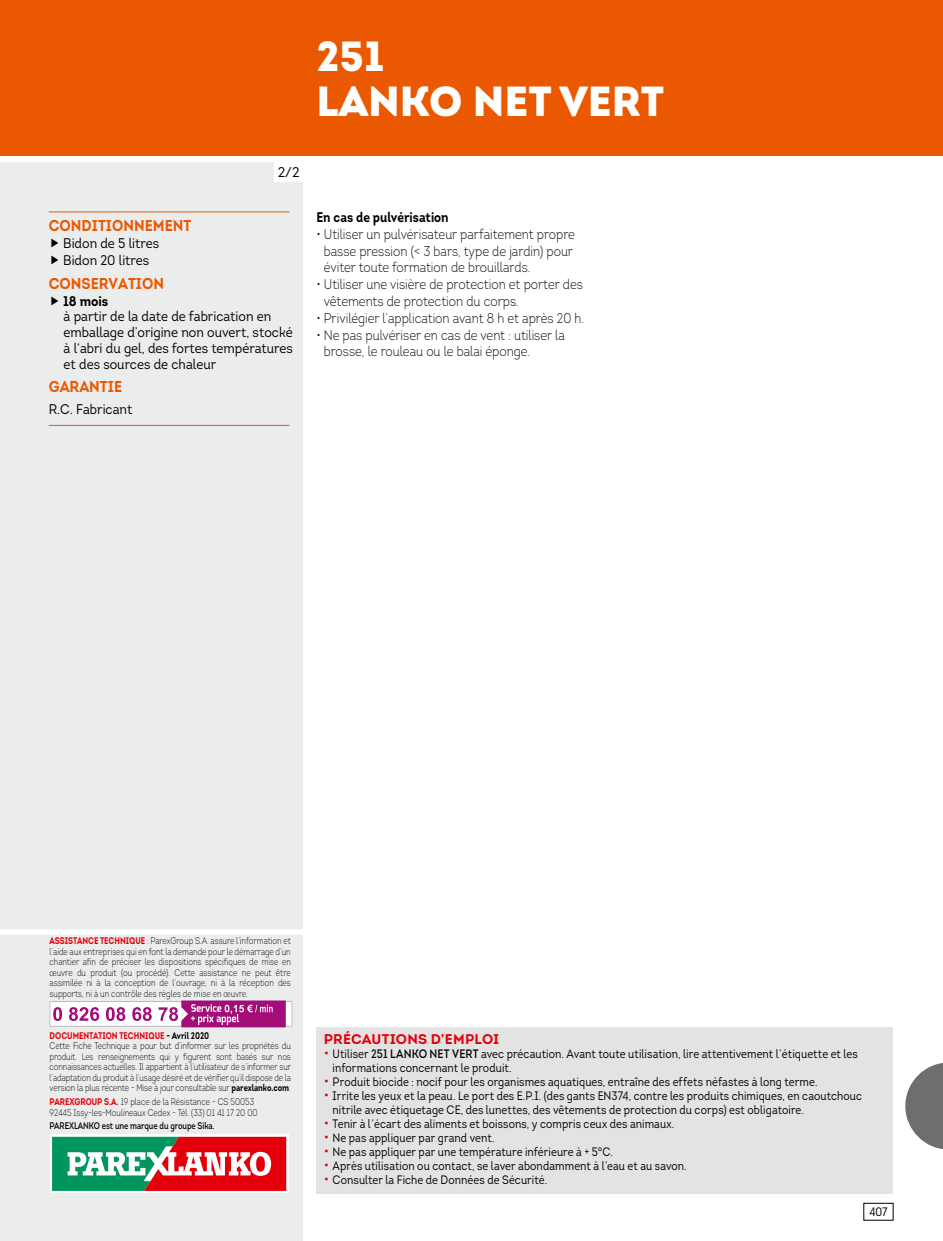
<style>
.page{position:relative;width:943px;height:1241px;background:#fff}
.page>*{position:absolute;margin:0;border:0;box-sizing:border-box;transform-origin:0 0}
.t1{font:900 42px/45.5px "Intro";color:#fff}
.t2{font:700 15.75px "Intro";color:#ea5901;scale:.9 1}
.t3{font:300 14px/16.8px "Intro";color:#000;scale:.86 1}
.t4{font:14px/15.8px "Intro";color:#000;scale:.9 1}
.t5{font:700 14px "Intro";color:#000;scale:.86 1}
.t6{font:700 14px "Intro";letter-spacing:.015em;color:#e3000b}
.t7{font:700 14px "Intro";color:#000;scale:.9 1}
.t8{font:14px "Intro";color:#000}
.t9{font:12.25px/14px "Intro";letter-spacing:.005em;color:#000;scale:.86 1}
.t10{font:12.25px "Intro Cond";color:#000}
.t11{font:300 9.62px/10.5px "Intro";letter-spacing:-.01em;color:#000;scale:.8 1}
.t12{font:600 9.62px "Intro";letter-spacing:-.01em;color:#000;scale:.8 1}
.s1{font-weight:700;color:#e3000b}
.s2{font-weight:700}
.s3{font-size:14px;color:#e3000b}
.s4{font-weight:600}
</style>
<div class="page">
<div style="left:0;top:163px;width:302px;height:1077px;background:#ebecec"></div>
<div style="left:0;top:0;width:943px;height:156px;background:#ea5901"></div>
<div style="left:0;top:929px;width:307px;height:5px;background:#fff"></div>
<svg style="left:50px;top:1134px;width:238px;height:58px"></svg>
<svg style="left:52px;top:1136px;width:234px;height:54px;background:#9c7768"></svg>
<div style="left:274px;top:162px;width:29px;height:20px;background:#fff"></div>
<div style="left:316px;top:1026px;width:577px;height:167px;background:#e3e3e3"></div>
<hr style="left:49px;top:211px;width:240px;height:1px;background:#ea5901">
<hr style="left:49px;top:425px;width:240px;height:1px;background:#ea5901">
<svg style="left:50px;top:1000px;width:242px;height:27px;background:#cf89bb"></svg>
<div style="left:863px;top:1202px;width:30px;height:18px;border:1px solid #000"></div>
<svg style="left:905px;top:1063px;width:38px;height:86px"></svg>
<h1 class="t1" style="left:316px;top:33px;width:349px">251<br>LANKO NET VERT</h1>
<h3 class="t8" style="left:278px;top:164px;width:23px">2/2</h3>
<h2 class="t2" style="left:49px;top:216px;width:160px">CONDITIONNEMENT</h2>
<h3 class="t4" style="left:63px;top:235px;width:108px;line-height:16.8px">Bidon de 5 litres<br>Bidon 20 litres</h3>
<h2 class="t2" style="left:49px;top:273px;width:130px">CONSERVATION</h2>
<h3 class="t7" style="left:63px;top:292px;width:52px">18 mois</h3>
<h3 class="t4" style="left:64px;top:308px;width:256px">à partir de la date de fabrication en emballage d’origine non ouvert, stocké à l‘abri du gel, des fortes températures et des sources de chaleur</h3>
<h2 class="t2" style="left:49px;top:377px;width:83px">GARANTIE</h2>
<h3 class="t4" style="left:49px;top:401px;width:94px">R.C. Fabricant</h3>
<h3 class="t5" style="left:316px;top:208px;width:155px">En cas de pulvérisation</h3>
<h3 class="t3" style="left:324px;top:225px;width:293px;text-indent:-7px">• Utiliser un pulvérisateur parfaitement propre basse pression (&lt; 3 bars, type de jardin) pour éviter toute formation de brouillards.</h3>
<h3 class="t3" style="left:324px;top:276px;width:303px;text-indent:-7px">• Utiliser une visière de protection et porter des vêtements de protection du corps.</h3>
<h3 class="t3" style="left:316px;top:309px;width:313px">• Privilégier l’application avant 8 h et après 20 h.</h3>
<h3 class="t3" style="left:324px;top:326px;width:282px;text-indent:-7px">• Ne pas pulvériser en cas de vent : utiliser la brosse, le rouleau ou le balai éponge.</h3>
<p class="t11" style="left:50px;top:935px;width:303px;text-align:justify"><span class="s1">ASSISTANCE TECHNIQUE</span> : ParexGroup S.A. assure l’information et l’aide aux entreprises qui en font la demande pour le démarrage d’un chantier afin de préciser les dispositions spécifiques de mise en œuvre du produit (ou procédé). Cette assistance ne peut être assimilée ni à la conception de l’ouvrage, ni à la réception des supports, ni à un contrôle des règles de mise en œuvre.</p>
<p class="t11" style="left:50px;top:1030px;width:303px"><span class="s1">DOCUMENTATION TECHNIQUE</span> <span class="s2">- Avril 2020<br></span>Cette Fiche Technique a pour but d’informer sur les propriétés du produit. Les renseignements qui y figurent sont basés sur nos connaissances actuelles. Il appartient à l’utilisateur de s’informer sur l’adaptation du produit à l’usage désiré et de vérifier qu’il dispose de la version la plus récente - Mise à jour consultable sur <span class="s2">parexlanko.com</span>.</p>
<p class="t11" style="left:50px;top:1096px;width:261px"><span class="s1">PAREXGROUP S.A.</span> 19 place de la Résistance - CS 50053<br>92445 Issy-les-Moulineaux Cedex - Tél. (33) 01 41 17 20 00</p>
<p class="t12" style="left:50px;top:1119px;width:208px">PAREXLANKO est une marque du groupe Sika.</p>
<h3 class="t6" style="left:324px;top:1029px;width:177px">PRÉCAUTIONS D’EMPLOI</h3>
<p class="t9" style="left:332px;top:1046px;width:612px;text-indent:-9px"><span class="s3">•</span> Utiliser <span class="s4">251 LANKO NET VERT</span> avec précaution. Avant toute utilisation, lire attentivement l’étiquette et les informations concernant le produit.</p>
<p class="t9" style="left:324px;top:1074px;width:575px"><span class="s3">•</span> Produit biocide : nocif pour les organismes aquatiques, entraîne des effets néfastes à long terme.</p>
<p class="t9" style="left:332px;top:1088px;width:617px;text-indent:-9px"><span class="s3">•</span> Irrite les yeux et la peau. Le port des E.P.I. (des gants EN374, contre les produits chimiques, en caoutchouc nitrile avec étiquetage CE, des lunettes, des vêtements de protection du corps) est obligatoire.</p>
<p class="t9" style="left:324px;top:1116px;width:409px"><span class="s3">•</span> Tenir à l’écart des aliments et boissons, y compris ceux des animaux.</p>
<p class="t9" style="left:324px;top:1130px;width:200px"><span class="s3">•</span> Ne pas appliquer par grand vent.</p>
<p class="t9" style="left:324px;top:1144px;width:338px"><span class="s3">•</span> Ne pas appliquer par une température inférieure à + 5°C.</p>
<p class="t9" style="left:324px;top:1158px;width:423px"><span class="s3">•</span> Après utilisation ou contact, se laver abondamment à l’eau et au savon.</p>
<p class="t9" style="left:324px;top:1172px;width:261px"><span class="s3">•</span> Consulter la Fiche de Données de Sécurité.</p>
<p class="t10" style="left:869px;top:1204px;width:20px">407</p>
</div>
